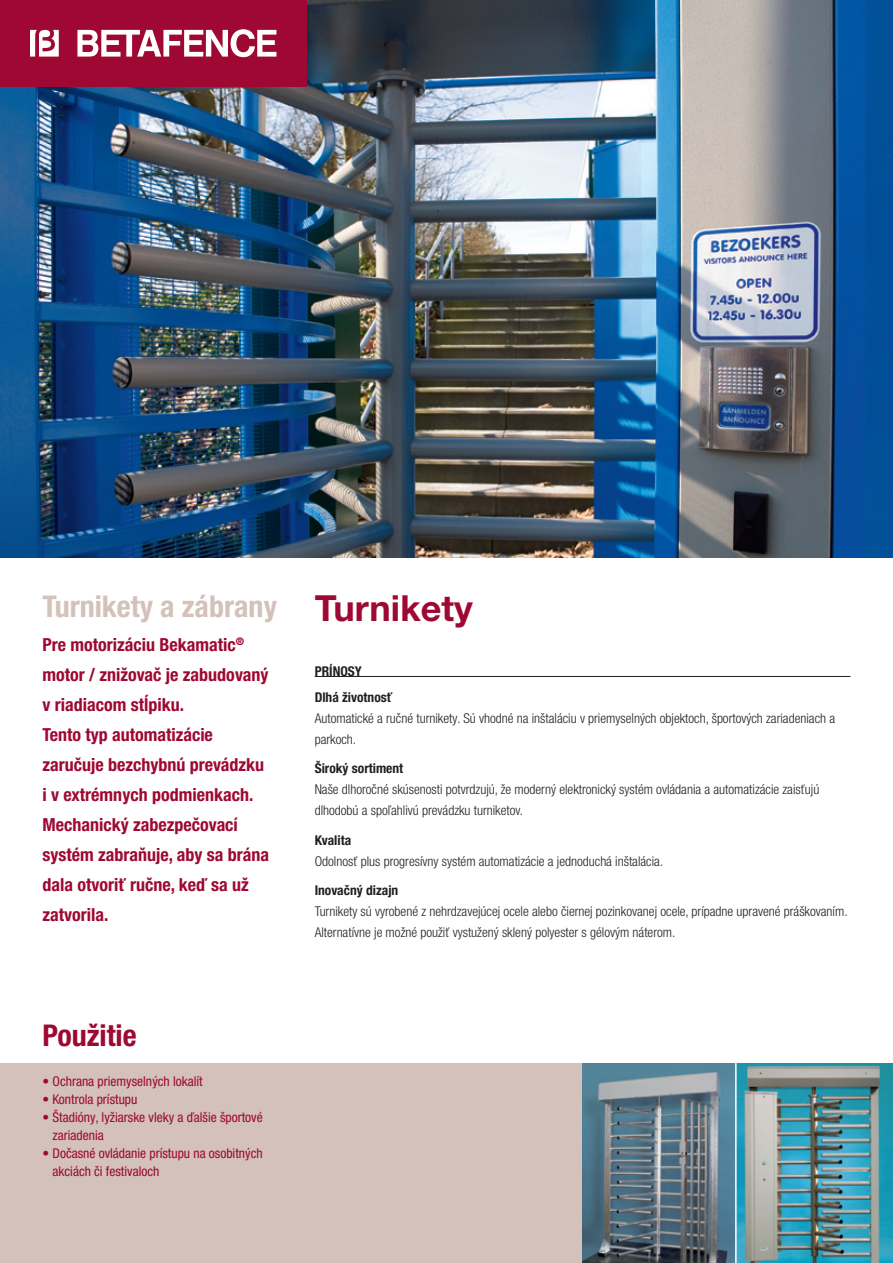
<style>
.page{position:relative;width:893px;height:1263px;background:#fff}
.page>*{position:absolute;margin:0;border:0;box-sizing:border-box;transform-origin:0 0}
._02_TITEL_1{font:700 36px "Helvetica Neue LT Pro";color:#9e0832}
.t1{font:700 condensed 30px "Helvetica Neue LT Pro";color:#d3c1ba}
.applications{font:700 condensed 30px "Helvetica Neue LT Pro";color:#9e0832}
._01_INTRO{font:700 condensed 18px/30px "Helvetica Neue LT Pro";color:#9e0832}
._04_TROEVEN-BODY{font:300 condensed 13.5px/21px "Helvetica Neue LT Pro";color:#231f20}
._05_TOEPASSINGEN{font:condensed 13.5px/18px "Helvetica Neue LT Pro";color:#9e0832}
._03_TROEVEN-TITEL{font:700 condensed 13.5px "Helvetica Neue LT Pro";color:#231f20}
</style>
<div class="page">
<div style="left:0;top:1063px;width:893px;height:200px;background:#d3c1ba"></div>
<img style="left:0;top:0;width:893px;height:557px">
<div style="left:0;top:0;width:306px;height:86px;background:#9e0832"></div>
<svg style="left:77px;top:29px;width:199px;height:28px"></svg>
<svg style="left:30px;top:30px;width:29px;height:27px"></svg>
<hr style="left:315px;top:676px;width:535px;height:1px;background:#231f20">
<img style="left:737px;top:1063px;width:156px;height:200px">
<svg style="left:583px;top:1063px;width:152px;height:200px;background:#627885"></svg>
<hr style="left:735px;top:1063px;width:2px;height:200px;background:#fff">
<p class="t1" style="left:43px;top:588px;width:236px">Turnikety a zábrany</p>
<p class="_02_TITEL_1" style="left:315px;top:585px;width:160px">Turnikety</p>
<p class="_01_INTRO" style="left:43px;top:630px;width:228px">Pre motorizáciu Bekamatic<sup>® </sup>motor / znižovač je zabudovaný v riadiacom stĺpiku.</p>
<p class="_01_INTRO" style="left:43px;top:720px;width:223px">Tento typ automatizácie zaručuje bezchybnú prevádzku i v extrémnych podmienkach.</p>
<p class="_01_INTRO" style="left:43px;top:810px;width:228px">Mechanický zabezpečovací systém zabraňuje, aby sa brána dala otvoriť ručne, keď sa už zatvorila.</p>
<p class="_03_TROEVEN-TITEL" style="left:315px;top:663px;width:49px">Prínosy</p>
<p class="_03_TROEVEN-TITEL" style="left:315px;top:689px;width:79px">Dlhá životnosť</p>
<p class="_04_TROEVEN-BODY" style="left:315px;top:707px;width:522px">Automatické a ručné turnikety. Sú vhodné na inštaláciu v priemyselných objektoch, športových zariadeniach a parkoch.</p>
<p class="_03_TROEVEN-TITEL" style="left:315px;top:760px;width:90px">Široký sortiment</p>
<p class="_04_TROEVEN-BODY" style="left:315px;top:779px;width:506px">Naše dlhoročné skúsenosti potvrdzujú, že moderný elektronický systém ovládania a automatizácie zaisťujú dlhodobú a spoľahlivú prevádzku turniketov.</p>
<p class="_03_TROEVEN-TITEL" style="left:315px;top:832px;width:38px">Kvalita</p>
<p class="_04_TROEVEN-BODY" style="left:315px;top:850px;width:350px">Odolnosť plus progresívny systém automatizácie a jednoduchá inštalácia.</p>
<p class="_03_TROEVEN-TITEL" style="left:315px;top:882px;width:85px">Inovačný dizajn</p>
<p class="_04_TROEVEN-BODY" style="left:315px;top:901px;width:534px">Turnikety sú vyrobené z nehrdzavejúcej ocele alebo čiernej pozinkovanej ocele, prípadne upravené práškovaním.<br>Alternatívne je možné použiť vystužený sklený polyester s gélovým náterom.</p>
<p class="applications" style="left:43px;top:1018px;width:96px">Použitie</p>
<p class="_05_TOEPASSINGEN" style="left:43px;top:1071px;width:162px">• Ochrana priemyselných lokalít</p>
<p class="_05_TOEPASSINGEN" style="left:43px;top:1089px;width:96px">• Kontrola prístupu</p>
<p class="_05_TOEPASSINGEN" style="left:53px;top:1107px;width:212px;text-indent:-10px">• Štadióny, lyžiarske vleky a ďalšie športové zariadenia</p>
<p class="_05_TOEPASSINGEN" style="left:53px;top:1143px;width:212px;text-indent:-10px">• Dočasné ovládanie prístupu na osobitných akciách či festivaloch</p>
</div>
